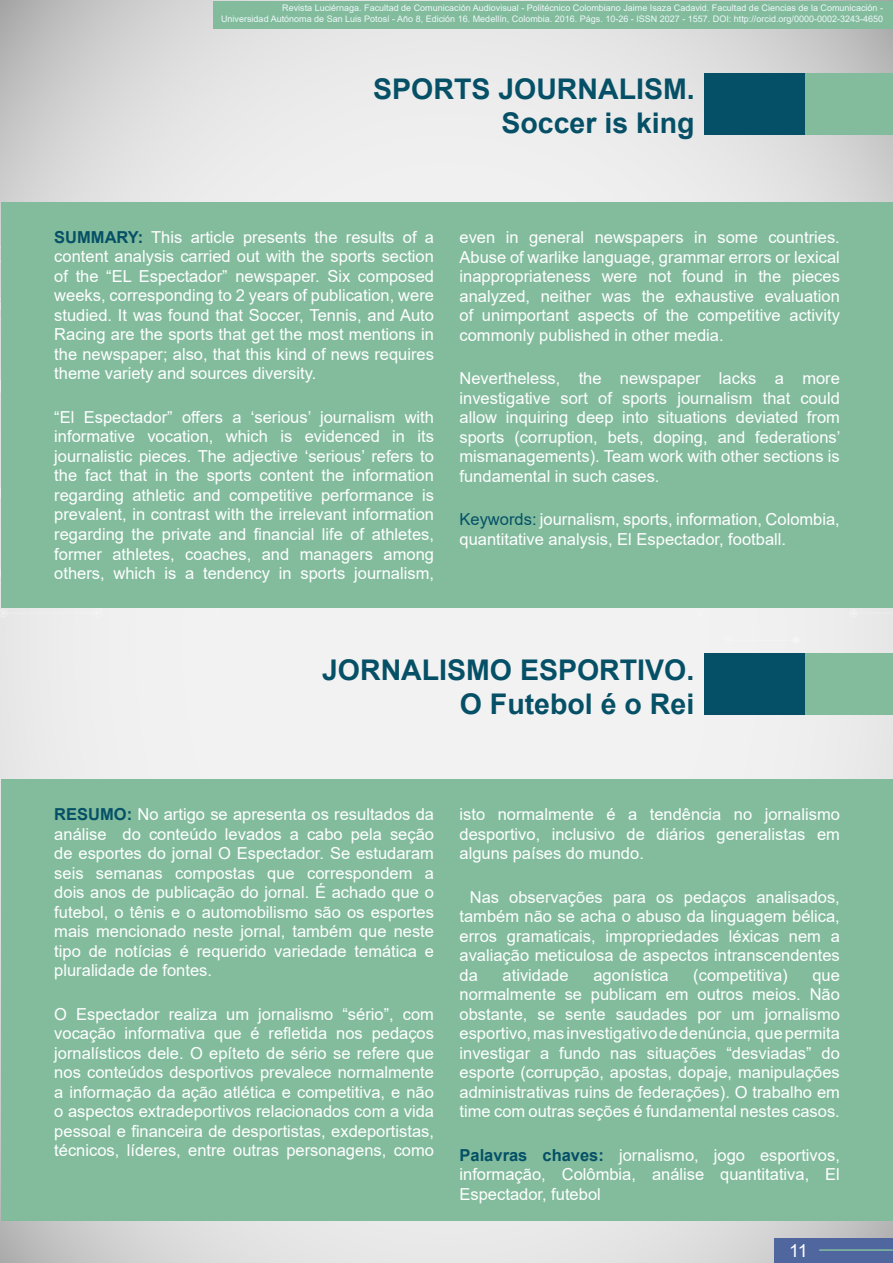
<style>
.page{position:relative;width:893px;height:1263px;background:#fff}
.page>*{position:absolute;margin:0;border:0;box-sizing:border-box;transform-origin:0 0}
.t1{font:700 28.5px/34.5px "Arial";color:#055066;text-align:right}
.t2{font:18px "Arial";color:#fff}
.t3{font:16.5px/19.5px "Arial";color:#fff;text-align:justify}
.t4{font:9px/10.8px "Arial";color:#eff8fa;text-align:right}
.s1{font-weight:700;color:#055066}
.s2{color:#055066}
</style>
<div class="page">
<img style="left:0;top:1px;width:893px;height:1262px">
<div style="left:213px;top:1px;width:680px;height:28px;background:#82bc9d"></div>
<div style="left:774px;top:1238px;width:119px;height:24px;background:#50669e"></div>
<hr style="left:819px;top:1249px;width:74px;height:2px;background:#82bc9d">
<div style="left:1px;top:202px;width:891px;height:405px;background:#82bc9d"></div>
<div style="left:1px;top:779px;width:891px;height:441px;background:#82bc9d"></div>
<div style="left:704px;top:74px;width:189px;height:61px;background:#055066"></div>
<div style="left:704px;top:653px;width:188px;height:61px;background:#055066"></div>
<div style="left:806px;top:74px;width:87px;height:61px;background:#82bc9d"></div>
<div style="left:806px;top:653px;width:87px;height:61px;background:#82bc9d"></div>
<p class="t4" style="left:221px;top:2px;width:663px">Revista Luciérnaga. Facultad de Comunicación Audiovisual - Politécnico Colombiano Jaime Isaza Cadavid. Facultad de Ciencias de la Comunicación -<br>Universidad Autónoma de San Luis Potosí - Año 8, Edición 16. Medellín, Colombia. 2016. Págs. 10-26 - ISSN 2027 - 1557. DOI: http://orcid.org/0000-0002-3243-4650</p>
<h1 class="t1" style="left:373px;top:72px;width:323px">SPORTS JOURNALISM.<br>Soccer is king</h1>
<p class="t3" style="left:54px;top:227px;width:381px"><span class="s1">SUMMARY:</span> This article presents the results of a content analysis carried out with the sports section of the “EL Espectador” newspaper. Six composed weeks, corresponding to 2 years of publication, were studied. It was found that Soccer, Tennis, and Auto Racing are the sports that get the most mentions in the newspaper; also, that this kind of news requires theme variety and sources diversity.</p>
<p class="t3" style="left:54px;top:407px;width:381px">“El Espectador” offers a ‘serious’ journalism with informative vocation, which is evidenced in its journalistic pieces. The adjective ‘serious’ refers to the fact that in the sports content the information regarding athletic and competitive performance is prevalent, in contrast with the irrelevant information regarding the private and financial life of athletes, former athletes, coaches, and managers among others, which is a tendency in sports journalism,</p>
<p class="t3" style="left:460px;top:227px;width:382px">even in general newspapers in some countries.<br>Abuse of warlike language, grammar errors or lexical inappropriateness were not found in the pieces analyzed, neither was the exhaustive evaluation of unimportant aspects of the competitive activity commonly published in other media.</p>
<p class="t3" style="left:460px;top:368px;width:382px">Nevertheless, the newspaper lacks a more investigative sort of sports journalism that could allow inquiring deep into situations deviated from sports (corruption, bets, doping, and federations’ mismanagements). Team work with other sections is fundamental in such cases.</p>
<p class="t3" style="left:460px;top:509px;width:382px"><span class="s2">Keywords:</span> journalism, sports, information, Colombia, quantitative analysis, El Espectador, football.</p>
<h1 class="t1" style="left:322px;top:653px;width:374px">JORNALISMO ESPORTIVO.<br>O Futebol é o Rei</h1>
<p class="t3" style="left:54px;top:804px;width:381px"><span class="s1">RESUMO:</span> No artigo se apresenta os resultados da análise do conteúdo levados a cabo pela seção de esportes do jornal O Espectador. Se estudaram seis semanas compostas que correspondem a dois anos de publicação do jornal. É achado que o futebol, o tênis e o automobilismo são os esportes mais mencionado neste jornal, também que neste tipo de notícias é requerido variedade temática e pluralidade de fontes.</p>
<p class="t3" style="left:54px;top:1004px;width:381px">O Espectador realiza um jornalismo “sério”, com vocação informativa que é refletida nos pedaços jornalísticos dele. O epíteto de sério se refere que nos conteúdos desportivos prevalece normalmente a informação da ação atlética e competitiva, e não o aspectos extradeportivos relacionados com a vida pessoal e financeira de desportistas, exdeportistas, técnicos, líderes, entre outras personagens, como</p>
<p class="t3" style="left:460px;top:804px;width:382px">isto normalmente é a tendência no jornalismo desportivo, inclusivo de diários generalistas em alguns países do mundo.</p>
<p class="t3" style="left:460px;top:887px;width:382px;text-indent:10px">Nas observações para os pedaços analisados, também não se acha o abuso da linguagem bélica, erros gramaticais, impropriedades léxicas nem a avaliação meticulosa de aspectos intranscendentes da</p>
<p class="t3" style="left:503px;top:965px;width:68px">atividade</p>
<p class="t3" style="left:593px;top:965px;width:77px">agonística</p>
<p class="t3" style="left:693px;top:965px;width:96px">(competitiva)</p>
<p class="t3" style="left:460px;top:965px;width:382px;text-indent:353px">que normalmente se publicam em outros meios. Não obstante, se sente saudades por um jornalismo esportivo, mas investigativo de denúncia, que permita investigar a fundo nas situações “desviadas” do esporte (corrupção, apostas, dopaje, manipulações administrativas ruins de federações). O trabalho em time com outras seções é fundamental nestes casos.</p>
<p class="t3" style="left:460px;top:1145px;width:382px"><span class="s1">Palavras chaves:</span> jornalismo, jogo esportivos, informação, Colômbia, análise quantitativa, El Espectador, futebol</p>
<p class="t2" style="left:789px;top:1239px;width:20px">11</p>
</div>
